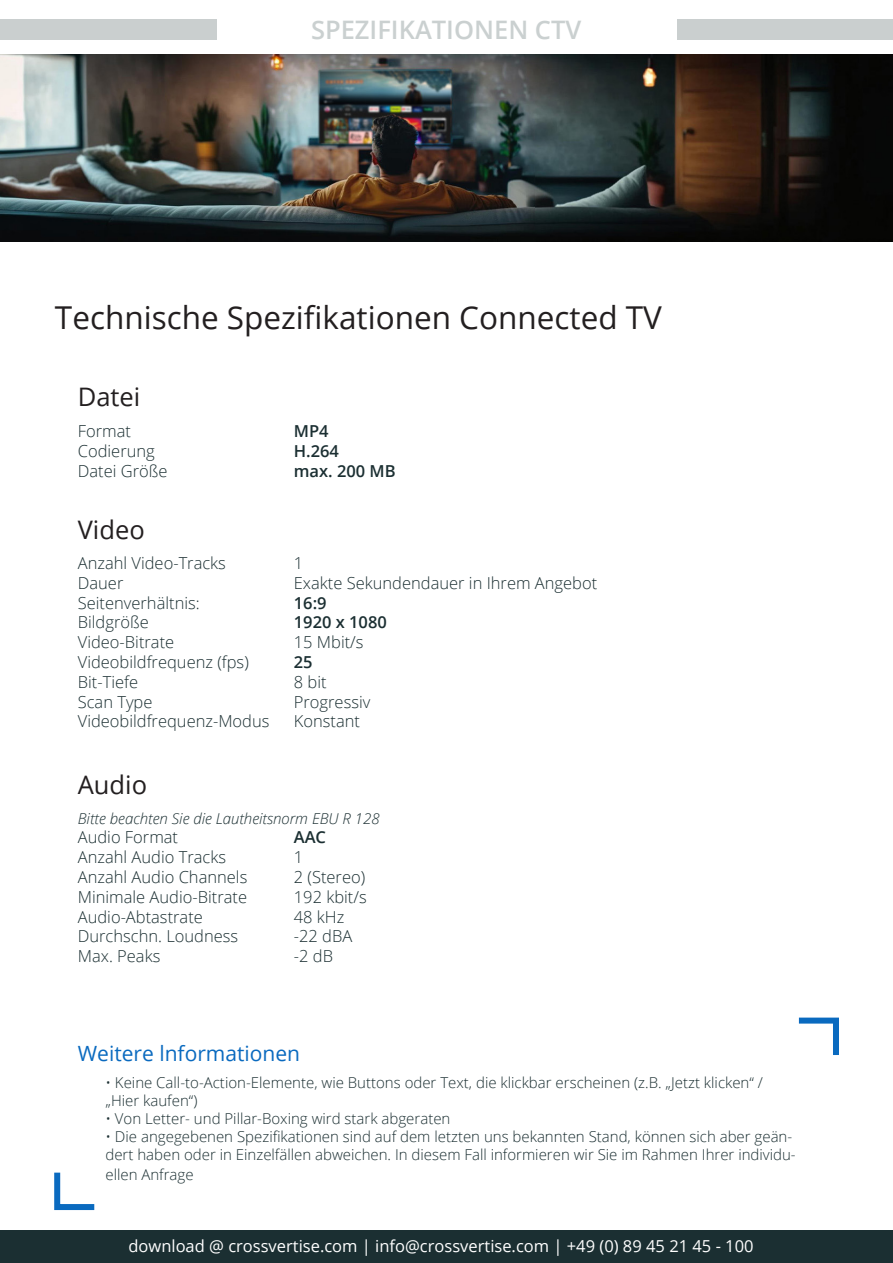
<style>
.page{position:relative;width:893px;height:1263px;background:#fff}
.page>*{position:absolute;margin:0;border:0;box-sizing:border-box;transform-origin:0 0}
.t1{font:31.5px "Open Sans";color:#231f20}
.t2{font:600 25.5px "Open Sans";color:#cad0d0}
.t3{font:25.5px "Open Sans";color:#231f20}
.t4{font:21px "Open Sans";color:#0a6abf}
.t5{font:300 16.5px "Open Sans";color:#1b2f32}
.t6{font:16.5px "Open Sans";color:#fff}
.t7{font:600 16.5px "Open Sans";color:#1b2f32}
.t8{font:300 15px/18px "Open Sans";color:#1b2f32}
.t9{font:italic 300 15px "Open Sans";color:#1b2f32}
</style>
<div class="page">
<div style="left:0;top:19px;width:217px;height:20px;background:#cacfcf"></div>
<div style="left:678px;top:19px;width:215px;height:20px;background:#cacfcf"></div>
<img style="left:0;top:55px;width:893px;height:187px">
<div style="left:0;top:1230px;width:893px;height:33px;background:#1b2f32"></div>
<svg style="left:54px;top:1172px;width:41px;height:39px"></svg>
<svg style="left:798px;top:1017px;width:41px;height:38px"></svg>
<h2 class="t2" style="left:311px;top:12px;width:272px">SPEZIFIKATIONEN CTV</h2>
<h1 class="t1" style="left:55px;top:296px;width:609px">Technische Spezifikationen Connected TV</h1>
<h2 class="t3" style="left:78px;top:380px;width:64px">Datei</h2>
<p class="t5" style="left:78px;top:420px;width:55px">Format</p>
<p class="t7" style="left:294px;top:420px;width:36px">MP4</p>
<p class="t5" style="left:78px;top:440px;width:79px">Codierung</p>
<p class="t7" style="left:294px;top:440px;width:47px">H.264</p>
<p class="t5" style="left:78px;top:459px;width:91px">Datei Größe</p>
<p class="t7" style="left:294px;top:459px;width:103px">max. 200 MB</p>
<h2 class="t3" style="left:78px;top:513px;width:68px">Video</h2>
<p class="t5" style="left:78px;top:552px;width:150px">Anzahl Video-Tracks</p>
<p class="t5" style="left:294px;top:552px;width:11px">1</p>
<p class="t5" style="left:78px;top:571px;width:47px">Dauer</p>
<p class="t5" style="left:294px;top:571px;width:305px">Exakte Sekundendauer in Ihrem Angebot</p>
<p class="t5" style="left:78px;top:591px;width:123px">Seitenverhältnis:</p>
<p class="t7" style="left:294px;top:591px;width:34px">16:9</p>
<p class="t5" style="left:78px;top:611px;width:73px">Bildgröße</p>
<p class="t7" style="left:294px;top:611px;width:95px">1920 x 1080</p>
<p class="t5" style="left:78px;top:631px;width:98px">Video-Bitrate</p>
<p class="t5" style="left:294px;top:631px;width:71px">15 Mbit/s</p>
<p class="t5" style="left:78px;top:651px;width:172px">Videobildfrequenz (fps)</p>
<p class="t7" style="left:294px;top:651px;width:20px">25</p>
<p class="t5" style="left:78px;top:670px;width:62px">Bit-Tiefe</p>
<p class="t5" style="left:294px;top:670px;width:34px">8 bit</p>
<p class="t5" style="left:78px;top:690px;width:76px">Scan Type</p>
<p class="t5" style="left:294px;top:690px;width:78px">Progressiv</p>
<p class="t5" style="left:78px;top:710px;width:193px">Videobildfrequenz-Modus</p>
<p class="t5" style="left:294px;top:710px;width:68px">Konstant</p>
<h2 class="t3" style="left:78px;top:767px;width:71px">Audio</h2>
<p class="t9" style="left:78px;top:808px;width:303px">Bitte beachten Sie die Lautheitsnorm EBU R 128</p>
<p class="t5" style="left:78px;top:826px;width:102px">Audio Format</p>
<p class="t7" style="left:294px;top:826px;width:34px">AAC</p>
<p class="t5" style="left:78px;top:846px;width:150px">Anzahl Audio Tracks</p>
<p class="t5" style="left:294px;top:846px;width:11px">1</p>
<p class="t5" style="left:78px;top:866px;width:171px">Anzahl Audio Channels</p>
<p class="t5" style="left:294px;top:866px;width:73px">2 (Stereo)</p>
<p class="t5" style="left:78px;top:885px;width:171px">Minimale Audio-Bitrate</p>
<p class="t5" style="left:294px;top:885px;width:74px">192 kbit/s</p>
<p class="t5" style="left:78px;top:905px;width:127px">Audio-Abtastrate</p>
<p class="t5" style="left:294px;top:905px;width:52px">48 kHz</p>
<p class="t5" style="left:78px;top:925px;width:162px">Durchschn. Loudness</p>
<p class="t5" style="left:294px;top:925px;width:60px">-22 dBA</p>
<p class="t5" style="left:78px;top:945px;width:84px">Max. Peaks</p>
<p class="t5" style="left:294px;top:945px;width:41px">-2 dB</p>
<p class="t4" style="left:78px;top:1039px;width:224px">Weitere lnformationen</p>
<p class="t8" style="left:105px;top:1073px;width:659px">• Keine Call-to-Action-Elemente, wie Buttons oder Text, die klickbar erscheinen (z.B. „Jetzt klicken“ / „Hier kaufen“)</p>
<p class="t8" style="left:105px;top:1109px;width:346px">• Von Letter- und Pillar-Boxing wird stark abgeraten</p>
<p class="t8" style="left:105px;top:1127px;width:692px">• Die angegebenen Spezifikationen sind auf dem letzten uns bekannten Stand, können sich aber geän&shy;dert haben oder in Einzelfällen abweichen. In diesem Fall informieren wir Sie im Rahmen Ihrer individu-</p>
<p class="t8" style="left:105px;top:1165px;width:90px">ellen Anfrage</p>
<p class="t6" style="left:128px;top:1235px;width:627px">download @ crossvertise.com | info@crossvertise.com | +49 (0) 89 45 21 45 - 100</p>
</div>
